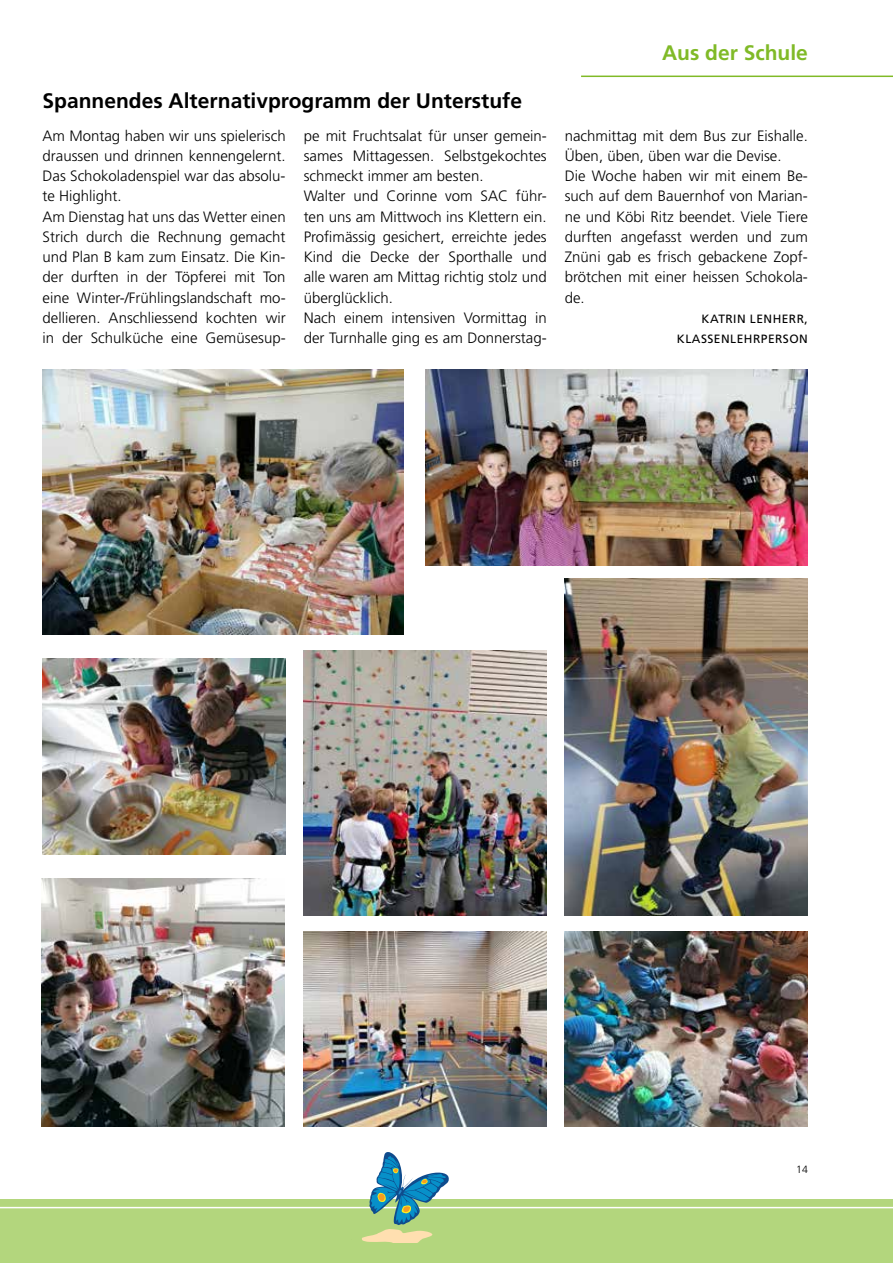
<style>
.page{position:relative;width:893px;height:1263px;background:#fff}
.page>*{position:absolute;margin:0;border:0;box-sizing:border-box;transform-origin:0 0}
.t1{font:700 21px "Frutiger LT Std";color:#000}
.t2{font:700 21px "Frutiger LT Std";color:#80ba27}
.t3{font:300 15px/20.2px "Frutiger LT Std";color:#000}
.t4{font:12px/20.2px "Frutiger LT Std";letter-spacing:.04em;color:#000;text-align:right}
.t5{font:300 10.5px "Frutiger LT Std";color:#000}
</style>
<div class="page">
<div style="left:0;top:1199px;width:893px;height:64px;background:#b3d67d"></div>
<hr style="left:581px;top:76px;width:312px;height:1px;background:#80ba27">
<hr style="left:0;top:1207px;width:893px;height:1px;background:#fff">
<svg style="left:362px;top:1152px;width:87px;height:91px"></svg>
<img style="left:43px;top:370px;width:361px;height:264px">
<img style="left:42px;top:879px;width:243px;height:248px">
<img style="left:43px;top:658px;width:243px;height:196px">
<img style="left:304px;top:651px;width:243px;height:264px">
<img style="left:304px;top:931px;width:243px;height:196px">
<img style="left:425px;top:370px;width:383px;height:196px">
<img style="left:565px;top:578px;width:243px;height:337px">
<img style="left:565px;top:931px;width:243px;height:196px">
<h1 class="t1" style="left:43px;top:88px;width:481px">Spannendes Alternativprogramm der Unterstufe</h1>
<h1 class="t2" style="left:662px;top:40px;width:147px">Aus der Schule</h1>
<p class="t3" style="left:43px;top:125px;width:245px">Am Montag haben wir uns spielerisch draussen und drinnen kennengelernt.<br>Das Schokoladenspiel war das absolu&shy;te Highlight.<br>Am Dienstag hat uns das Wetter einen Strich durch die Rechnung gemacht und Plan B kam zum Einsatz. Die Kin&shy;der durften in der Töpferei mit Ton eine Winter-/Frühlingslandschaft mo&shy;dellieren. Anschliessend kochten wir in der Schulküche eine Gemüsesup-</p>
<p class="t3" style="left:304px;top:125px;width:245px">pe mit Fruchtsalat für unser gemein&shy;sames Mittagessen. Selbstgekochtes schmeckt immer am besten.<br>Walter und Corinne vom SAC führ&shy;ten uns am Mittwoch ins Klettern ein.<br>Profimässig gesichert, erreichte jedes Kind die Decke der Sporthalle und alle waren am Mittag richtig stolz und überglücklich.<br>Nach einem intensiven Vormittag in der Turnhalle ging es am Donnerstag-</p>
<p class="t3" style="left:565px;top:125px;width:245px">nachmittag mit dem Bus zur Eishalle.<br>Üben, üben, üben war die Devise.<br>Die Woche haben wir mit einem Be&shy;such auf dem Bauernhof von Marian&shy;ne und Köbi Ritz beendet. Viele Tiere durften angefasst werden und zum<br>Znüni gab es frisch gebackene Zopf&shy;brötchen mit einer heissen Schokola&shy;de.</p>
<p class="t4" style="left:677px;top:309px;width:133px">KATRIN LENHERR,<br>KLASSENLEHRPERSON</p>
<p class="t5" style="left:796px;top:1164px;width:13px">14</p>
</div>
